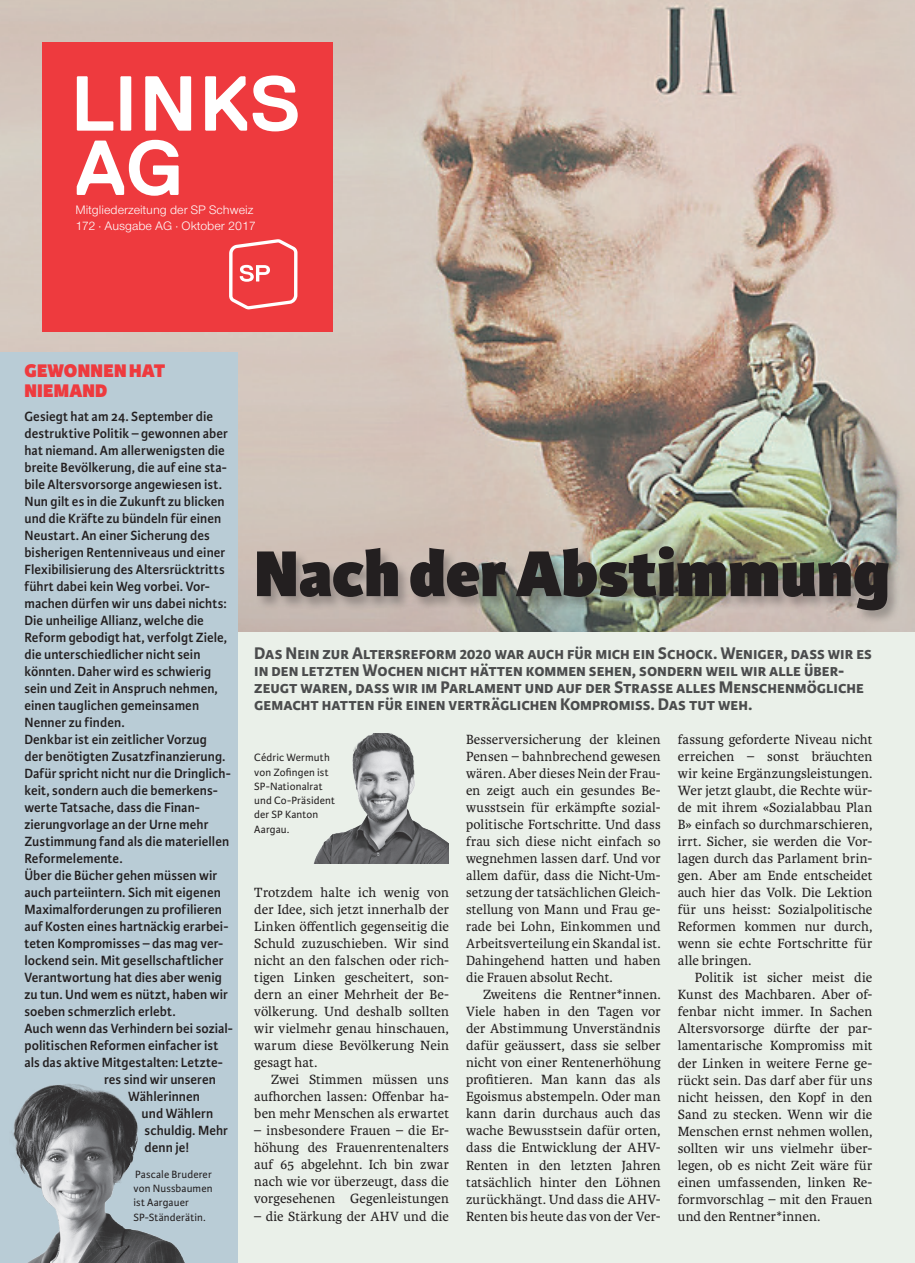
<style>
.page{position:relative;width:915px;height:1263px;background:#fff}
.page>*{position:absolute;margin:0;border:0;box-sizing:border-box;transform-origin:0 0}
.t1{font:700 77.7px "Replica";color:#fff}
.t2{font:800 69px "Karmina Sans";color:#231f20}
.t3{font:800 19.5px/19.5px "Karmina Sans";letter-spacing:.01em;color:#ee3a3e}
.t4{font:700 18px/17px "Karmina Sans";color:#4b4c4d}
.t5{font:14.25px/17px "Karmina";letter-spacing:.01em;color:#231f20;text-align:justify}
.t6{font:600 14.25px "Karmina Sans";letter-spacing:.005em;color:#231f20}
.t7{font:12.75px/15.3px "Nimbus San Nov";color:#fff}
.t8{font:11.25px/14.2px "Karmina Sans";letter-spacing:.015em;color:#231f20}
</style>
<div class="page">
<div style="left:0;top:0;width:914px;height:1263px;background:#eaf0e9"></div>
<img style="left:0;top:0;width:914px;height:631px">
<div style="left:0;top:353px;width:237px;height:910px;background:#b9ccd6"></div>
<img style="left:314px;top:733px;width:134px;height:130px">
<div style="left:255px;top:544px;width:646px;height:81px;background:#231f20;opacity:.3"></div>
<div style="left:43px;top:43px;width:289px;height:289px;background:#ee3a3e"></div>
<svg style="left:77px;top:76px;width:36px;height:55px"></svg>
<svg style="left:120px;top:76px;width:11px;height:55px"></svg>
<svg style="left:145px;top:76px;width:46px;height:55px"></svg>
<svg style="left:205px;top:75px;width:92px;height:56px"></svg>
<svg style="left:229px;top:239px;width:68px;height:70px"></svg>
<img style="left:12px;top:1084px;width:173px;height:179px">
<h1 class="t1" style="left:75px;top:125px;width:110px">AG</h1>
<p class="t7" style="left:76px;top:202px;width:182px">Mitgliederzeitung der SP Schweiz<br>172 · Ausgabe AG · Oktober 2017</p>
<h3 class="t3" style="left:24px;top:362px;width:142px">GEWONNEN HAT<br>NIEMAND</h3>
<p class="t6" style="left:24px;top:408px;width:190px">Gesiegt hat am 24. September die</p>
<p class="t6" style="left:24px;top:425px;width:205px">destruktive Politik – gewonnen aber</p>
<p class="t6" style="left:24px;top:442px;width:202px">hat niemand. Am allerwenigsten die</p>
<p class="t6" style="left:24px;top:459px;width:204px">breite Bevölkerung, die auf eine sta-</p>
<p class="t6" style="left:24px;top:476px;width:199px">bile Altersvorsorge angewiesen ist.</p>
<p class="t6" style="left:24px;top:493px;width:201px">Nun gilt es in die Zukunft zu blicken</p>
<p class="t6" style="left:24px;top:510px;width:198px">und die Kräfte zu bündeln für einen</p>
<p class="t6" style="left:24px;top:527px;width:187px">Neustart. An einer Sicherung des</p>
<p class="t6" style="left:24px;top:544px;width:202px">bisherigen Rentenniveaus und einer</p>
<p class="t6" style="left:24px;top:561px;width:202px">Flexibilisierung des Altersrücktritts</p>
<p class="t6" style="left:24px;top:578px;width:187px">führt dabei kein Weg vorbei. Vor-</p>
<p class="t6" style="left:24px;top:595px;width:204px">machen dürfen wir uns dabei nichts:</p>
<p class="t6" style="left:24px;top:612px;width:181px">Die unheilige Allianz, welche die</p>
<p class="t6" style="left:24px;top:629px;width:204px">Reform gebodigt hat, verfolgt Ziele,</p>
<p class="t6" style="left:24px;top:646px;width:177px">die unterschiedlicher nicht sein</p>
<p class="t6" style="left:24px;top:663px;width:188px">könnten. Daher wird es schwierig</p>
<p class="t6" style="left:24px;top:680px;width:195px">sein und Zeit in Anspruch nehmen,</p>
<p class="t6" style="left:24px;top:697px;width:176px">einen tauglichen gemeinsamen</p>
<p class="t6" style="left:24px;top:714px;width:102px">Nenner zu finden.</p>
<p class="t6" style="left:24px;top:731px;width:184px">Denkbar ist ein zeitlicher Vorzug</p>
<p class="t6" style="left:24px;top:749px;width:202px">der benötigten Zusatzfinanzierung.</p>
<p class="t6" style="left:24px;top:766px;width:208px">Dafür spricht nicht nur die Dringlich-</p>
<p class="t6" style="left:24px;top:782px;width:195px">keit, sondern auch die bemerkens-</p>
<p class="t6" style="left:24px;top:799px;width:177px">werte Tatsache, dass die Finan-</p>
<p class="t6" style="left:24px;top:816px;width:185px">zierungvorlage an der Urne mehr</p>
<p class="t6" style="left:24px;top:833px;width:206px">Zustimmung fand als die materiellen</p>
<p class="t6" style="left:24px;top:850px;width:100px">Reformelemente.</p>
<p class="t6" style="left:24px;top:867px;width:194px">Über die Bücher gehen müssen wir</p>
<p class="t6" style="left:24px;top:884px;width:198px">auch parteiintern. Sich mit eigenen</p>
<p class="t6" style="left:24px;top:902px;width:199px">Maximalforderungen zu profilieren</p>
<p class="t6" style="left:24px;top:919px;width:205px">auf Kosten eines hartnäckig erarbei-</p>
<p class="t6" style="left:24px;top:935px;width:200px">teten Kompromisses – das mag ver-</p>
<p class="t6" style="left:24px;top:953px;width:200px">lockend sein. Mit gesellschaftlicher</p>
<p class="t6" style="left:24px;top:970px;width:199px">Verantwortung hat dies aber wenig</p>
<p class="t6" style="left:24px;top:987px;width:205px">zu tun. Und wem es nützt, haben wir</p>
<p class="t6" style="left:24px;top:1004px;width:153px">soeben schmerzlich erlebt.</p>
<p class="t6" style="left:24px;top:1021px;width:210px">Auch wenn das Verhindern bei sozial-</p>
<p class="t6" style="left:24px;top:1038px;width:195px">politischen Reformen einfacher ist</p>
<p class="t6" style="left:24px;top:1055px;width:200px">als das aktive Mitgestalten: Letzte-</p>
<p class="t6" style="left:104px;top:1072px;width:113px">res sind wir unseren</p>
<p class="t6" style="left:128px;top:1089px;width:73px">Wählerinnen</p>
<p class="t6" style="left:141px;top:1106px;width:73px">und Wählern</p>
<p class="t6" style="left:144px;top:1123px;width:85px">schuldig. Mehr</p>
<p class="t6" style="left:144px;top:1140px;width:46px">denn je!</p>
<p class="t8" style="left:133px;top:1167px;width:81px">Pascale Bruderer von Nussbaumen ist Aargauer<br>SP-Ständerätin.</p>
<h2 class="t2" style="left:254px;top:533px;width:636px">Nach der Abstimmung</h2>
<p class="t4" style="left:254px;top:645px;width:619px">Das Nein zur Altersreform 2020 war auch für mich ein Schock. Weniger, dass wir es in den letzten Wochen nicht hätten kommen sehen, sondern weil wir alle über&shy;zeugt waren, dass wir im Parlament und auf der Strasse alles Menschenmögliche gemacht hatten für einen verträglichen Kompromiss. Das tut weh.</p>
<p class="t8" style="left:254px;top:751px;width:82px">Cédric Wermuth von Zofingen ist<br>SP-Nationalrat und Co-Präsident der SP Kanton<br>Aargau.</p>
<p class="t5" style="left:254px;top:884px;width:196px">Trotzdem halte ich wenig von der Idee, sich jetzt innerhalb der Linken öffentlich gegenseitig die Schuld zuzuschieben. Wir sind nicht an den falschen oder rich&shy;tigen Linken gescheitert, son&shy;dern an einer Mehrheit der Be&shy;völkerung. Und deshalb sollten wir vielmehr genau hinschauen, warum diese Bevölkerung Nein gesagt hat.</p>
<p class="t5" style="left:254px;top:1071px;width:196px;text-indent:17px">Zwei Stimmen müssen uns aufhorchen lassen: Offenbar ha&shy;ben mehr Menschen als erwartet</p>
<p class="t5" style="left:254px;top:1122px;width:196px">– insbesondere Frauen – die Er&shy;höhung des Frauenrentenalters auf 65 abgelehnt. Ich bin zwar nach wie vor überzeugt, dass die vorgesehenen Gegenleistungen</p>
<p class="t5" style="left:254px;top:1207px;width:196px">– die Stärkung der AHV und die</p>
<p class="t5" style="left:466px;top:731px;width:196px">Besserversicherung der kleinen Pensen – bahnbrechend gewesen wären. Aber dieses Nein der Frau&shy;en zeigt auch ein gesundes Be&shy;wusstsein für erkämpfte sozial&shy;politische Fortschritte. Und dass frau sich diese nicht einfach so wegnehmen lassen darf. Und vor allem dafür, dass die Nicht-Um&shy;setzung der tatsächlichen Gleich&shy;stellung von Mann und Frau ge&shy;rade bei Lohn, Einkommen und Arbeitsverteilung ein Skandal ist.<br>Dahingehend hatten und haben die Frauen absolut Recht.</p>
<p class="t5" style="left:466px;top:986px;width:196px;text-indent:17px">Zweitens die Rentner*innen.<br>Viele haben in den Tagen vor der Abstimmung Unverständnis dafür geäussert, dass sie selber nicht von einer Rentenerhöhung profitieren. Man kann das als Egoismus abstempeln. Oder man kann darin durchaus auch das wache Bewusstsein dafür orten, dass die Entwicklung der AHV-Renten in den letzten Jahren tatsächlich hinter den Löhnen zurückhängt. Und dass die AHV-Renten bis heute das von der Ver-</p>
<p class="t5" style="left:677px;top:731px;width:196px">fassung geforderte Niveau nicht erreichen – sonst bräuchten wir keine Ergänzungsleistungen.<br>Wer jetzt glaubt, die Rechte wür&shy;de mit ihrem «Sozialabbau Plan B» einfach so durchmarschieren, irrt. Sicher, sie werden die Vor&shy;lagen durch das Parlament brin&shy;gen. Aber am Ende entscheidet auch hier das Volk. Die Lektion für uns heisst: Sozialpolitische Reformen kommen nur durch, wenn sie echte Fortschritte für alle bringen.</p>
<p class="t5" style="left:677px;top:969px;width:196px;text-indent:17px">Politik ist sicher meist die Kunst des Machbaren. Aber of&shy;fenbar nicht immer. In Sachen Altersvorsorge dürfte der par&shy;lamentarische Kompromiss mit der Linken in weitere Ferne ge&shy;rückt sein. Das darf aber für uns nicht heissen, den Kopf in den Sand zu stecken. Wenn wir die Menschen ernst nehmen wollen, sollten wir uns vielmehr über&shy;legen, ob es nicht Zeit wäre für einen umfassenden, linken Re&shy;formvorschlag – mit den Frauen und den Rentner*innen.</p>
</div>
